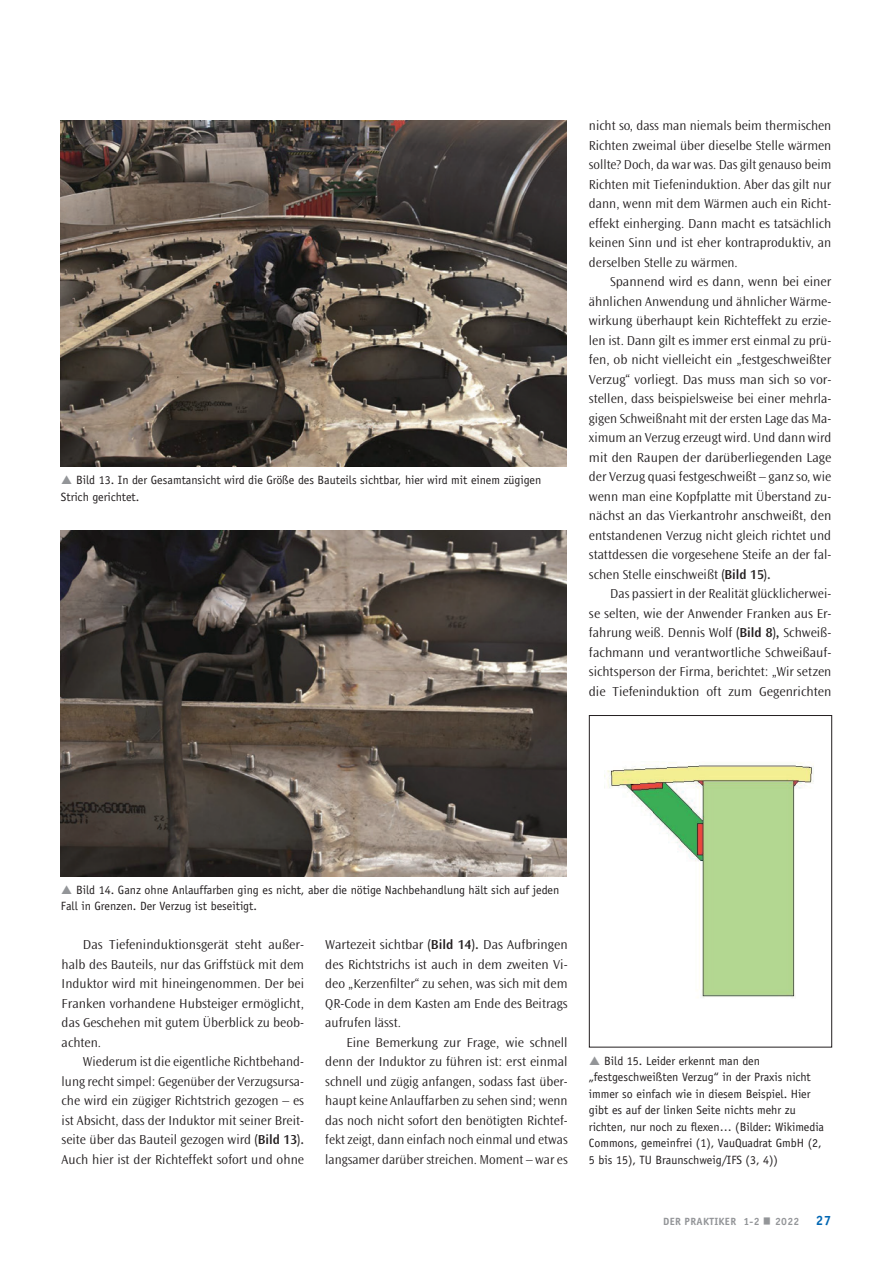
<style>
.page{position:relative;width:893px;height:1263px;background:#fff}
.page>*{position:absolute;margin:0;border:0;box-sizing:border-box;transform-origin:0 0}
.t1{font:700 69.3px "Ocean Sans Std";color:#939598;scale:.39 1}
.t2{font:300 13.5px/19.5px "Ocean Sans Std";color:#231f20;text-align:justify}
.t3{font:700 13.5px "Officina Sans";color:#0166b3}
.t4{font:12px/16.5px "Officina Sans Std";color:#231f20}
.t5{font:700 10.5px "Officina Sans";letter-spacing:.03em;color:#939598}
.s1{font-weight:600}
</style>
<div class="page">
<img style="left:61px;top:121px;width:506px;height:346px">
<img style="left:61px;top:530px;width:506px;height:346px">
<img style="left:604px;top:761px;width:210px;height:237px">
<div style="left:589px;top:715px;width:243px;height:332px;border:1px solid #231f20"></div>
<p class="t4" style="left:61px;top:472px;width:482px;text-indent:15px">Bild 13. In der Gesamtansicht wird die Größe des Bauteils sichtbar, hier wird mit einem zügigen<br>Strich gerichtet.</p>
<p class="t2" style="left:589px;top:116px;width:244px">nicht so, dass man niemals beim thermischen Richten zweimal über dieselbe Stelle wärmen sollte? Doch, da war was. Das gilt genauso beim Richten mit Tiefeninduktion. Aber das gilt nur dann, wenn mit dem Wärmen auch ein Richt&shy;effekt einherging. Dann macht es tatsächlich keinen Sinn und ist eher kontraproduktiv, an derselben Stelle zu wärmen.</p>
<p class="t2" style="left:589px;top:272px;width:244px;text-indent:21px">Spannend wird es dann, wenn bei einer ähnlichen Anwendung und ähnlicher Wärme&shy;wirkung überhaupt kein Richteffekt zu erzie&shy;len ist. Dann gilt es immer erst einmal zu prü&shy;fen, ob nicht vielleicht ein „festgeschweißter Verzug“ vorliegt. Das muss man sich so vor&shy;stellen, dass beispielsweise bei einer mehrla&shy;gigen Schweißnaht mit der ersten Lage das Ma&shy;ximum an Verzug erzeugt wird. Und dann wird mit den Raupen der darüberliegenden Lage der Verzug quasi festgeschweißt – ganz so, wie wenn man eine Kopfplatte mit Überstand zu&shy;nächst an das Vierkantrohr anschweißt, den entstandenen Verzug nicht gleich richtet und stattdessen die vorgesehene Steife an der fal&shy;schen Stelle einschweißt <span class="s1">(Bild 15).</span></p>
<p class="t2" style="left:589px;top:584px;width:244px;text-indent:21px">Das passiert in der Realität glücklicherwei&shy;se selten, wie der Anwender Franken aus Er&shy;fahrung weiß. Dennis Wolf <span class="s1">(Bild 8),</span> Schweiß&shy;fachmann und verantwortliche Schweißauf&shy;sichtsperson der Firma, berichtet: „Wir setzen die Tiefeninduktion oft zum Gegenrichten</p>
<p class="t4" style="left:61px;top:881px;width:500px;text-indent:15px">Bild 14. Ganz ohne Anlauffarben ging es nicht, aber die nötige Nachbehandlung hält sich auf jeden<br>Fall in Grenzen. Der Verzug ist beseitigt.</p>
<p class="t2" style="left:62px;top:935px;width:244px;text-indent:21px">Das Tiefeninduktionsgerät steht außer&shy;halb des Bauteils, nur das Griffstück mit dem Induktor wird mit hineingenommen. Der bei Franken vorhandene Hubsteiger ermöglicht, das Geschehen mit gutem Überblick zu beob&shy;achten.</p>
<p class="t2" style="left:62px;top:1052px;width:244px;text-indent:21px">Wiederum ist die eigentliche Richtbehand&shy;lung recht simpel: Gegenüber der Verzugsursa&shy;che wird ein zügiger Richtstrich gezogen – es ist Absicht, dass der Induktor mit seiner Breit&shy;seite über das Bauteil gezogen wird <span class="s1">(Bild 13).<br></span>Auch hier ist der Richteffekt sofort und ohne</p>
<p class="t2" style="left:325px;top:935px;width:244px">Wartezeit sichtbar <span class="s1">(Bild 14).</span> Das Aufbringen des Richtstrichs ist auch in dem zweiten Vi&shy;deo „Kerzenfilter“ zu sehen, was sich mit dem QR-Code in dem Kasten am Ende des Beitrags aufrufen lässt.</p>
<p class="t2" style="left:325px;top:1033px;width:244px;text-indent:21px">Eine Bemerkung zur Frage, wie schnell denn der Induktor zu führen ist: erst einmal schnell und zügig anfangen, sodass fast über&shy;haupt keine Anlauffarben zu sehen sind; wenn das noch nicht sofort den benötigten Richtef&shy;fekt zeigt, dann einfach noch einmal und etwas langsamer darüber streichen. Moment – war es</p>
<p class="t4" style="left:589px;top:1052px;width:237px;text-indent:15px">Bild 15. Leider erkennt man den „festgeschweißten Verzug“ in der Praxis nicht immer so einfach wie in diesem Beispiel. Hier gibt es auf der linken Seite nichts mehr zu richten, nur noch zu flexen… (Bilder: Wikimedia Commons, gemeinfrei (1), VauQuadrat GmbH (2, 5 bis 15), TU Braunschweig/IFS (3, 4))</p>
<p class="t5" style="left:663px;top:1214px;width:98px">DER PRAKTIKER 1-2</p>
<p class="t3" style="left:816px;top:1212px;width:17px">27</p>
<h1 class="t1" style="left:763px;top:1177px;width:21px">-</h1>
<p class="t5" style="left:775px;top:1214px;width:26px">2022</p>
</div>
